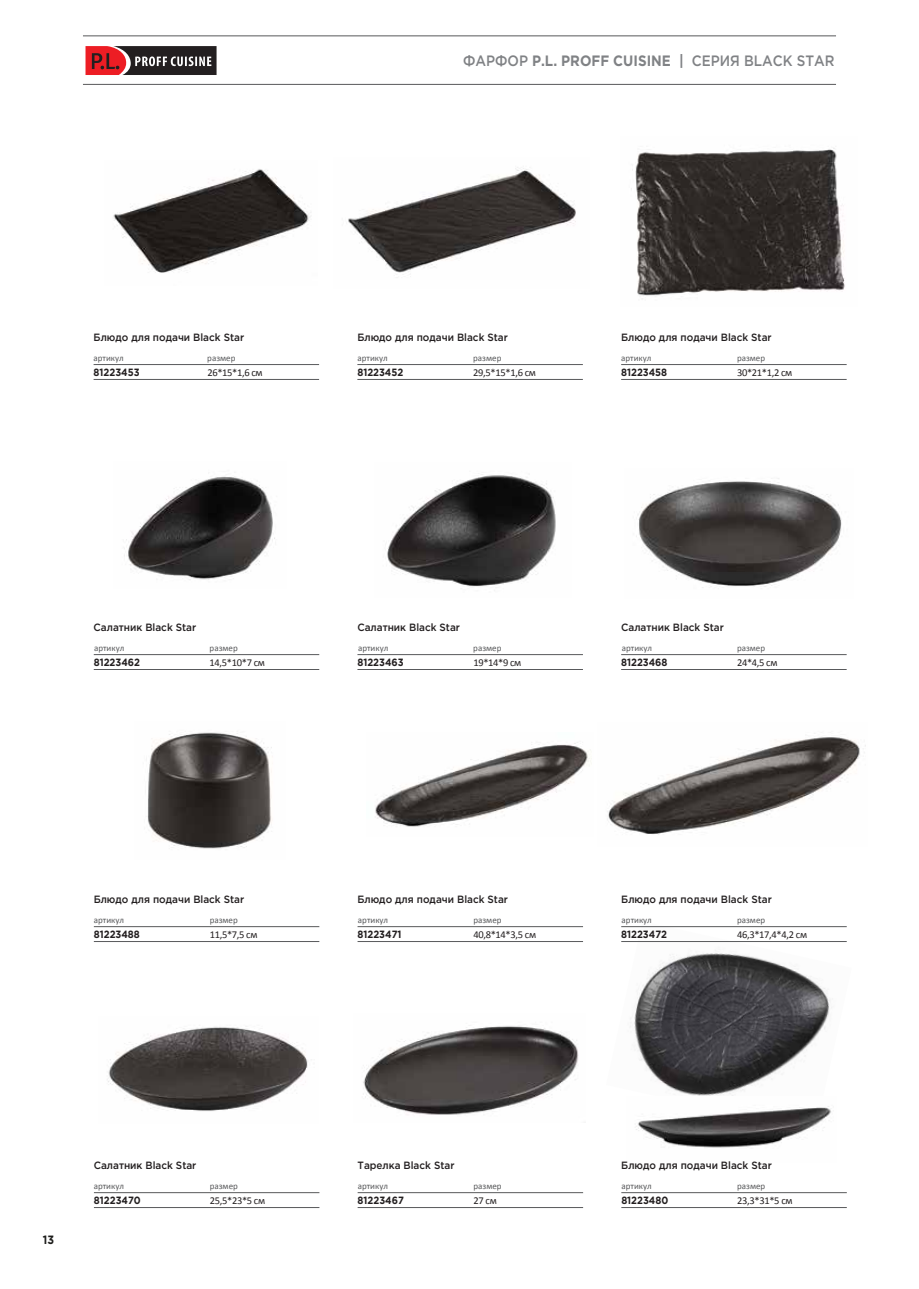
<style>
.page{position:relative;width:919px;height:1289px;background:#fff}
.page>*{position:absolute;margin:0;border:0;box-sizing:border-box;transform-origin:0 0}
.t1{font:500 15px "Gotham Pro";color:#808285;scale:.9 1}
.t2{font:700 12px "Gotham Pro";color:#1d1d1b;scale:.9 1}
.t3{font:500 10.5px "Gotham Pro";color:#231f20;scale:.95 1}
.t4{font:10.5px "Calibri";letter-spacing:-.03em;color:#231f20}
.t5{font:700 10.5px "Gotham Pro";color:#231f20;scale:.9 1}
.t6{font:9px "Calibri";color:#58595b}
.s1{font-weight:700}
</style>
<div class="page">
<img style="left:621px;top:926px;width:226px;height:170px">
<img style="left:636px;top:1106px;width:195px;height:42px">
<hr style="left:83px;top:35px;width:753px;height:1px;background:#58595b">
<hr style="left:83px;top:84px;width:753px;height:1px;background:#58595b">
<svg style="left:85px;top:46px;width:131px;height:29px;background:#6f3b3d"></svg>
<hr style="left:357px;top:364px;width:226px;height:1px;background:#58595b">
<hr style="left:357px;top:379px;width:226px;height:1px;background:#58595b">
<hr style="left:94px;top:364px;width:225px;height:1px;background:#58595b">
<hr style="left:94px;top:379px;width:225px;height:1px;background:#58595b">
<hr style="left:621px;top:364px;width:225px;height:1px;background:#58595b">
<hr style="left:621px;top:379px;width:225px;height:1px;background:#58595b">
<hr style="left:94px;top:654px;width:225px;height:1px;background:#58595b">
<hr style="left:94px;top:669px;width:225px;height:1px;background:#58595b">
<hr style="left:357px;top:654px;width:226px;height:1px;background:#58595b">
<hr style="left:357px;top:669px;width:226px;height:1px;background:#58595b">
<hr style="left:621px;top:654px;width:225px;height:1px;background:#58595b">
<hr style="left:621px;top:669px;width:225px;height:1px;background:#58595b">
<hr style="left:94px;top:926px;width:225px;height:1px;background:#58595b">
<hr style="left:94px;top:941px;width:225px;height:1px;background:#58595b">
<hr style="left:357px;top:926px;width:226px;height:1px;background:#58595b">
<hr style="left:357px;top:941px;width:226px;height:1px;background:#58595b">
<hr style="left:621px;top:926px;width:225px;height:1px;background:#58595b">
<hr style="left:621px;top:941px;width:225px;height:1px;background:#58595b">
<hr style="left:94px;top:1192px;width:225px;height:1px;background:#58595b">
<hr style="left:94px;top:1207px;width:225px;height:1px;background:#58595b">
<hr style="left:357px;top:1192px;width:226px;height:1px;background:#58595b">
<hr style="left:357px;top:1207px;width:226px;height:1px;background:#58595b">
<hr style="left:621px;top:1192px;width:225px;height:1px;background:#58595b">
<hr style="left:621px;top:1207px;width:225px;height:1px;background:#58595b">
<img style="left:113px;top:169px;width:198px;height:104px">
<img style="left:348px;top:167px;width:228px;height:106px">
<img style="left:631px;top:148px;width:214px;height:151px">
<img style="left:124px;top:476px;width:151px;height:104px">
<img style="left:387px;top:474px;width:169px;height:117px">
<img style="left:636px;top:478px;width:206px;height:110px">
<img style="left:147px;top:732px;width:125px;height:117px">
<img style="left:607px;top:733px;width:259px;height:102px">
<img style="left:375px;top:742px;width:216px;height:85px">
<img style="left:107px;top:1026px;width:201px;height:85px">
<img style="left:363px;top:1026px;width:216px;height:89px">
<h1 class="t1" style="left:463px;top:52px;width:414px">ФАРФОР <span class="s1">P.L. PROFF CUISINE |</span> СЕРИЯ BLACK STAR</h1>
<p class="t3" style="left:94px;top:331px;width:160px">Блюдо для подачи Black Star</p>
<p class="t6" style="left:207px;top:352px;width:30px">размер</p>
<p class="t5" style="left:94px;top:366px;width:53px">81223453</p>
<p class="t4" style="left:207px;top:366px;width:57px">26*15*1,6 см</p>
<p class="t3" style="left:357px;top:331px;width:160px">Блюдо для подачи Black Star</p>
<p class="t3" style="left:621px;top:331px;width:160px">Блюдо для подачи Black Star</p>
<p class="t5" style="left:357px;top:366px;width:53px">81223452</p>
<p class="t6" style="left:473px;top:352px;width:30px">размер</p>
<p class="t4" style="left:473px;top:366px;width:64px">29,5*15*1,6 см</p>
<p class="t5" style="left:621px;top:366px;width:53px">81223458</p>
<p class="t6" style="left:737px;top:352px;width:30px">размер</p>
<p class="t4" style="left:737px;top:366px;width:57px">30*21*1,2 см</p>
<p class="t6" style="left:93px;top:352px;width:32px">артикул</p>
<p class="t6" style="left:357px;top:352px;width:32px">артикул</p>
<p class="t6" style="left:621px;top:352px;width:32px">артикул</p>
<p class="t3" style="left:94px;top:621px;width:110px">Салатник Black Star</p>
<p class="t3" style="left:357px;top:621px;width:110px">Салатник Black Star</p>
<p class="t3" style="left:621px;top:621px;width:110px">Салатник Black Star</p>
<p class="t6" style="left:210px;top:642px;width:30px">размер</p>
<p class="t4" style="left:210px;top:656px;width:57px">14,5*10*7 см</p>
<p class="t5" style="left:357px;top:656px;width:53px">81223463</p>
<p class="t6" style="left:473px;top:642px;width:30px">размер</p>
<p class="t4" style="left:473px;top:656px;width:50px">19*14*9 см</p>
<p class="t5" style="left:621px;top:656px;width:53px">81223468</p>
<p class="t6" style="left:94px;top:642px;width:32px">артикул</p>
<p class="t6" style="left:358px;top:642px;width:32px">артикул</p>
<p class="t6" style="left:621px;top:642px;width:32px">артикул</p>
<p class="t5" style="left:94px;top:656px;width:53px">81223462</p>
<p class="t6" style="left:737px;top:642px;width:30px">размер</p>
<p class="t4" style="left:737px;top:656px;width:42px">24*4,5 см</p>
<p class="t3" style="left:94px;top:893px;width:160px">Блюдо для подачи Black Star</p>
<p class="t3" style="left:357px;top:893px;width:160px">Блюдо для подачи Black Star</p>
<p class="t3" style="left:621px;top:893px;width:160px">Блюдо для подачи Black Star</p>
<p class="t5" style="left:94px;top:928px;width:53px">81223488</p>
<p class="t6" style="left:210px;top:914px;width:30px">размер</p>
<p class="t4" style="left:210px;top:927px;width:49px">11,5*7,5 см</p>
<p class="t5" style="left:357px;top:928px;width:50px">81223471</p>
<p class="t6" style="left:473px;top:914px;width:30px">размер</p>
<p class="t4" style="left:473px;top:927px;width:64px">40,8*14*3,5 см</p>
<p class="t5" style="left:621px;top:928px;width:52px">81223472</p>
<p class="t6" style="left:737px;top:914px;width:30px">размер</p>
<p class="t4" style="left:737px;top:927px;width:71px">46,3*17,4*4,2 см</p>
<p class="t6" style="left:94px;top:914px;width:32px">артикул</p>
<p class="t6" style="left:358px;top:914px;width:32px">артикул</p>
<p class="t6" style="left:621px;top:914px;width:32px">артикул</p>
<p class="t2" style="left:43px;top:1232px;width:14px">13</p>
<p class="t3" style="left:94px;top:1158px;width:110px">Салатник Black Star</p>
<p class="t3" style="left:357px;top:1158px;width:103px">Тарелка Black Star</p>
<p class="t3" style="left:621px;top:1158px;width:160px">Блюдо для подачи Black Star</p>
<p class="t5" style="left:94px;top:1194px;width:54px">81223470</p>
<p class="t6" style="left:94px;top:1180px;width:32px">артикул</p>
<p class="t6" style="left:358px;top:1180px;width:32px">артикул</p>
<p class="t6" style="left:621px;top:1180px;width:32px">артикул</p>
<p class="t6" style="left:210px;top:1180px;width:30px">размер</p>
<p class="t4" style="left:210px;top:1193px;width:57px">25,5*23*5 см</p>
<p class="t5" style="left:357px;top:1194px;width:53px">81223467</p>
<p class="t6" style="left:473px;top:1180px;width:30px">размер</p>
<p class="t4" style="left:473px;top:1193px;width:25px">27 см</p>
<p class="t5" style="left:621px;top:1194px;width:54px">81223480</p>
<p class="t6" style="left:737px;top:1180px;width:30px">размер</p>
<p class="t4" style="left:737px;top:1193px;width:57px">23,3*31*5 см</p>
</div>
